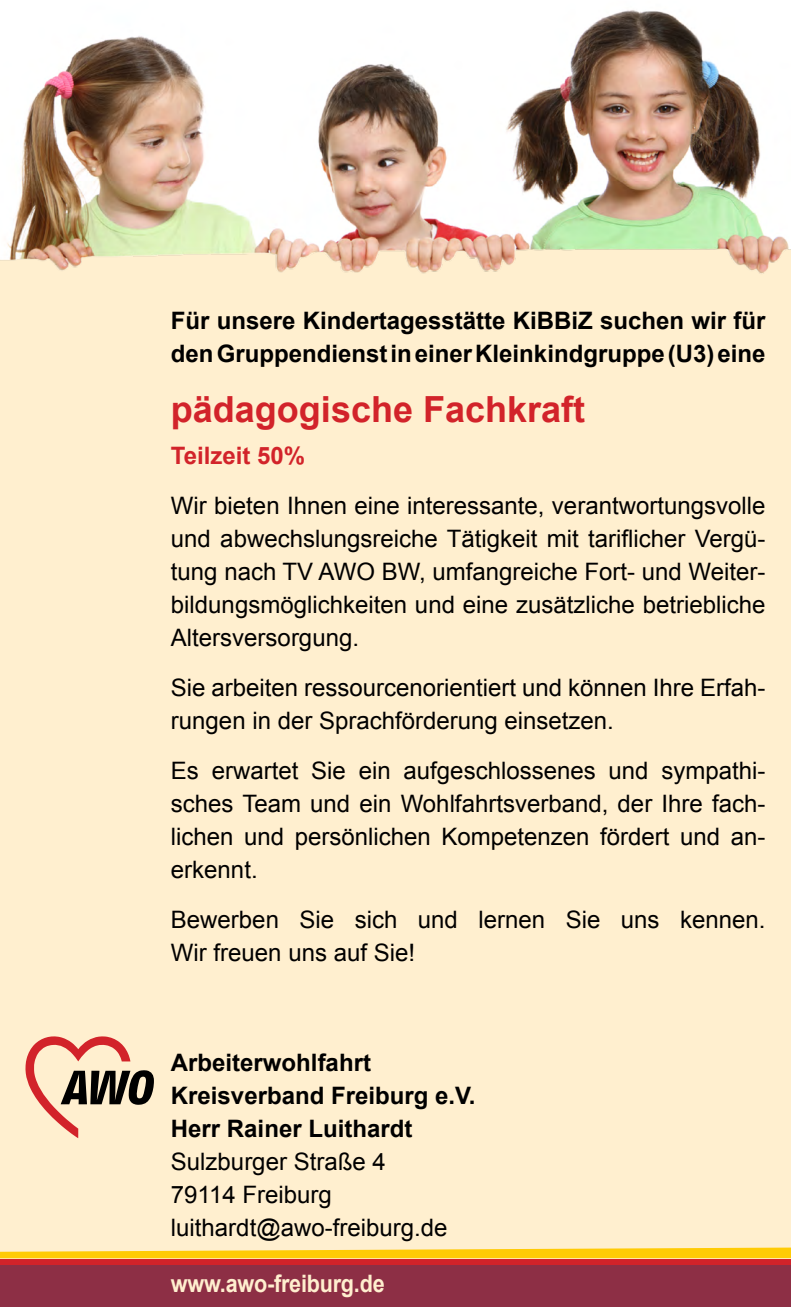
<style>
.page{position:relative;width:791px;height:1307px;background:#fff}
.page>*{position:absolute;margin:0;border:0;box-sizing:border-box;transform-origin:0 0}
.t1{font:700 36px "Arial";color:#d2232a}
.t2{font:24px/33px "Arial";color:#000}
.t3{font:700 24px/33px "Arial";color:#000}
.t4{font:700 24px "Arial";letter-spacing:-.01em;color:#ffefcf;scale:.9 1}
.t5{font:700 24px "Arial";color:#d2232a}
</style>
<div class="page">
<div style="left:0;top:0;width:791px;height:1306px;background:#ffefcf"></div>
<svg style="left:0;top:1247px;width:791px;height:11px"></svg>
<div style="left:0;top:1258px;width:791px;height:7px;background:#d2232a"></div>
<div style="left:0;top:1265px;width:791px;height:41px;background:#8d2f45"></div>
<img style="left:0;top:0;width:791px;height:274px">
<svg style="left:25px;top:1036px;width:129px;height:102px"></svg>
<p class="t3" style="left:171px;top:305px;width:596px">Für unsere Kindertagesstätte KiBBiZ suchen wir für den Gruppendienst in einer Kleinkindgruppe (U3) eine</p>
<h1 class="t1" style="left:171px;top:385px;width:416px">pädagogische Fachkraft</h1>
<p class="t5" style="left:171px;top:439px;width:136px">Teilzeit 50%</p>
<p class="t2" style="left:171px;top:489px;width:596px;text-align:justify">Wir bieten Ihnen eine interessante, verantwortungsvolle und abwechslungsreiche Tätigkeit mit tariflicher Vergü&shy;tung nach TV AWO BW, umfangreiche Fort- und Weiter&shy;bildungsmöglichkeiten und eine zusätzliche betriebliche Altersversorgung.</p>
<p class="t2" style="left:171px;top:671px;width:596px">Sie arbeiten ressourcenorientiert und können Ihre Erfah&shy;rungen in der Sprachförderung einsetzen.</p>
<p class="t2" style="left:171px;top:754px;width:596px;text-align:justify">Es erwartet Sie ein aufgeschlossenes und sympathi&shy;sches Team und ein Wohlfahrtsverband, der Ihre fach&shy;lichen und persönlichen Kompetenzen fördert und an&shy;erkennt.</p>
<p class="t2" style="left:171px;top:903px;width:596px">Bewerben Sie sich und lernen Sie uns kennen.<br>Wir freuen uns auf Sie!</p>
<p class="t3" style="left:171px;top:1046px;width:306px">Arbeiterwohlfahrt<br>Kreisverband Freiburg e.V.<br>Herr Rainer Luithardt</p>
<p class="t2" style="left:171px;top:1145px;width:278px">Sulzburger Straße 4<br>79114 Freiburg luithardt@awo-freiburg.de</p>
<p class="t4" style="left:171px;top:1267px;width:239px">www.awo-freiburg.de</p>
</div>
